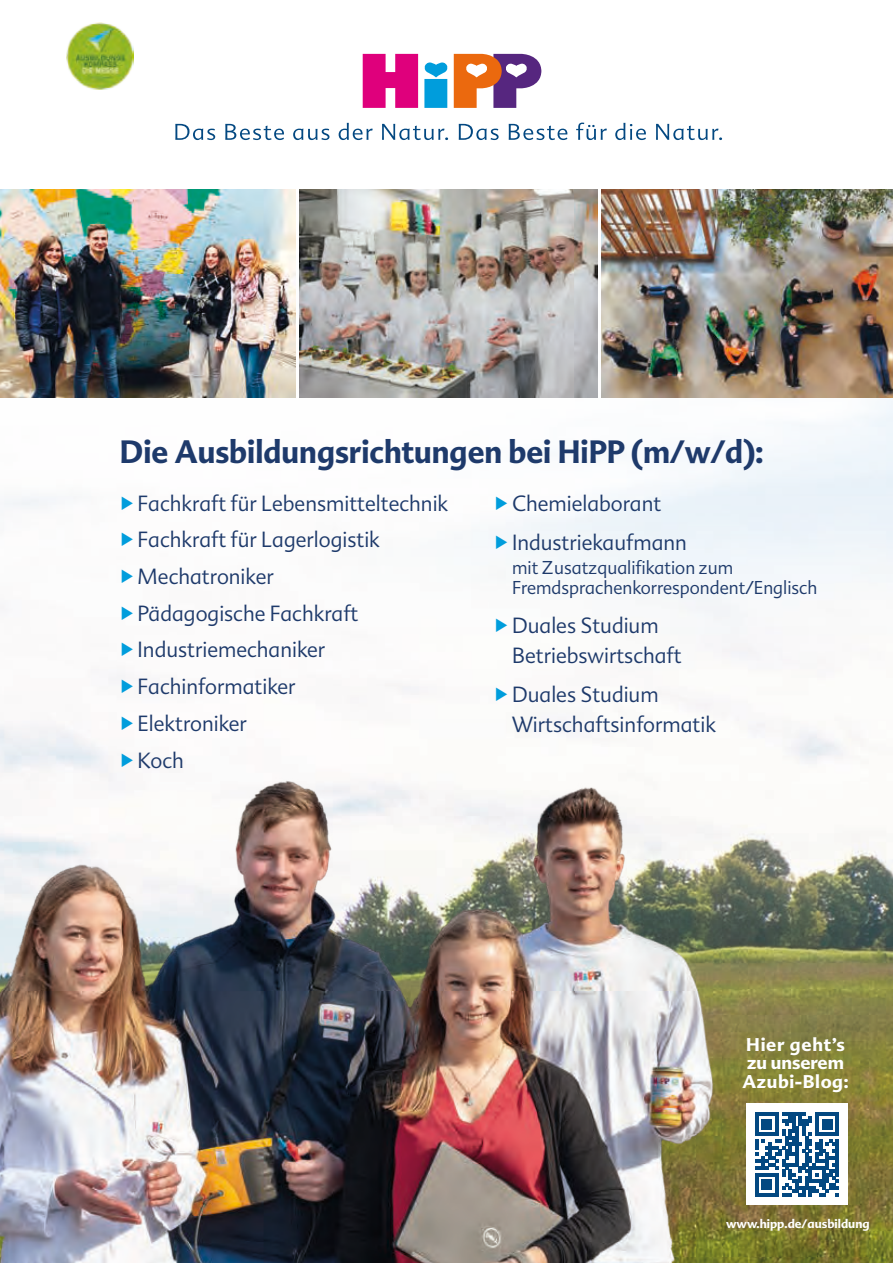
<style>
.page{position:relative;width:893px;height:1263px;background:#fff}
.page>*{position:absolute;margin:0;border:0;box-sizing:border-box;transform-origin:0 0}
.t1{font:700 31.5px "Advert Pro";color:#1e3a6b;scale:.95 1}
.t2{font:300 21.45px/36.8px "Advert Pro";color:#1e3a6b;scale:.95 1}
.t3{font:300 18.15px/19.8px "Advert Pro";color:#1e3a6b;scale:.95 1}
.t4{font:700 18px/18.5px "Advert Pro";letter-spacing:.03em;color:#fff}
.t5{font:700 12px "Advert Pro";color:#fff}
</style>
<div class="page">
<img style="left:0;top:256px;width:893px;height:1007px">
<svg style="left:175px;top:124px;width:40px;height:16px"></svg>
<svg style="left:225px;top:124px;width:59px;height:16px"></svg>
<svg style="left:293px;top:129px;width:36px;height:11px"></svg>
<svg style="left:339px;top:123px;width:34px;height:17px"></svg>
<svg style="left:382px;top:124px;width:66px;height:16px"></svg>
<svg style="left:459px;top:124px;width:40px;height:16px"></svg>
<svg style="left:509px;top:124px;width:58px;height:16px"></svg>
<svg style="left:576px;top:123px;width:31px;height:17px"></svg>
<svg style="left:615px;top:123px;width:31px;height:17px"></svg>
<svg style="left:656px;top:124px;width:66px;height:16px"></svg>
<svg style="left:363px;top:54px;width:178px;height:54px"></svg>
<img style="left:0;top:717px;width:775px;height:546px">
<img style="left:0;top:189px;width:295px;height:209px">
<img style="left:299px;top:189px;width:298px;height:209px">
<img style="left:601px;top:189px;width:292px;height:209px">
<div style="left:746px;top:1103px;width:102px;height:102px;background:#fff"></div>
<svg style="left:755px;top:1112px;width:84px;height:84px"></svg>
<img style="left:67px;top:23px;width:66px;height:67px">
<svg style="left:122px;top:496px;width:11px;height:13px"></svg>
<svg style="left:122px;top:532px;width:11px;height:14px"></svg>
<svg style="left:122px;top:569px;width:11px;height:14px"></svg>
<svg style="left:122px;top:606px;width:11px;height:14px"></svg>
<svg style="left:122px;top:643px;width:11px;height:13px"></svg>
<svg style="left:122px;top:679px;width:11px;height:14px"></svg>
<svg style="left:122px;top:716px;width:11px;height:14px"></svg>
<svg style="left:122px;top:753px;width:11px;height:13px"></svg>
<svg style="left:496px;top:496px;width:11px;height:13px"></svg>
<svg style="left:496px;top:535px;width:36px;height:15px"></svg>
<svg style="left:496px;top:618px;width:36px;height:16px"></svg>
<svg style="left:496px;top:687px;width:36px;height:16px"></svg>
<h1 class="t1" style="left:120px;top:430px;width:679px">Die Ausbildungsrichtungen bei HiPP (m/w/d):</h1>
<p class="t2" style="left:138px;top:485px;width:329px">Fachkraft für Lebensmitteltechnik<br>Fachkraft für Lagerlogistik<br>Mechatroniker<br>Pädagogische Fachkraft<br>Industriemechaniker<br>Fachinformatiker<br>Elektroniker<br>Koch</p>
<p class="t2" style="left:512px;top:483px;width:186px;line-height:39px">Chemielaborant<br>Industriekaufmann</p>
<p class="t3" style="left:512px;top:558px;width:323px">mit Zusatzqualifikation zum<br>Fremdsprachenkorrespondent/Englisch</p>
<p class="t2" style="left:512px;top:611px;width:180px;line-height:29.7px">Duales Studium<br>Betriebswirtschaft</p>
<p class="t2" style="left:512px;top:680px;width:216px;line-height:29.7px">Duales Studium<br>Wirtschaftsinformatik</p>
<p class="t4" style="left:742px;top:1035px;width:108px">Hier geht’s zu unserem<br>Azubi-Blog:</p>
<p class="t5" style="left:726px;top:1216px;width:145px">www.hipp.de/ausbildung</p>
</div>
